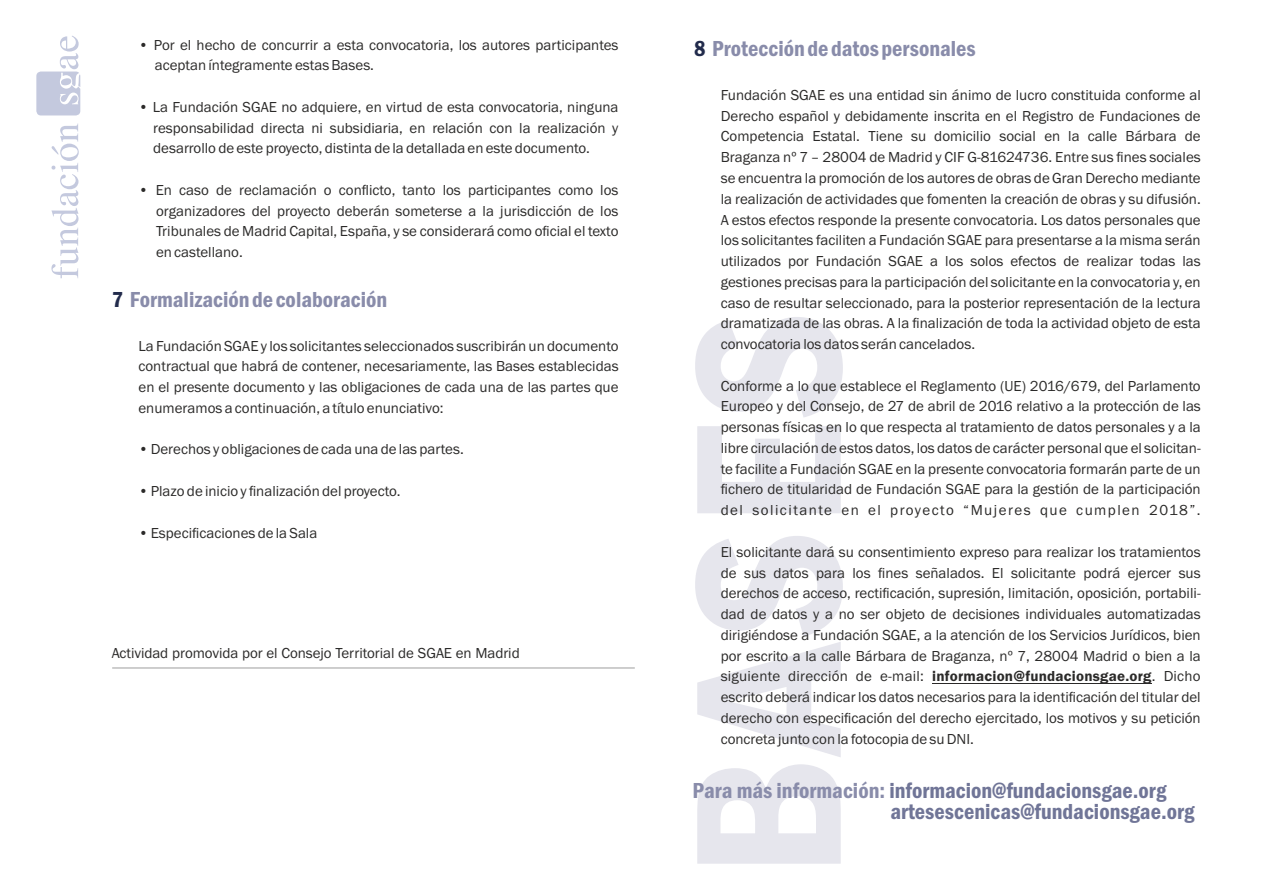
<style>
.page{position:relative;width:1263px;height:893px;background:#fff}
.page>*{position:absolute;margin:0;border:0;box-sizing:border-box;transform-origin:0 0}
.t1{font:600 condensed 22.5px/21.3px "Franklin Gothic";color:#707597}
.t2{font:600 condensed 22.5px "Franklin Gothic";color:#898caa}
.t3{font:15px/20.7px "Franklin Gothic";color:#2b2a29;text-align:justify}
.s1{color:#222b4c}
.s2{font-weight:600}
.s3{color:#898caa}
</style>
<div class="page">
<svg style="left:695px;top:317px;width:148px;height:547px;fill:#e6e6ed"></svg>
<svg style="left:36px;top:36px;width:44px;height:79px"></svg>
<svg style="left:51px;top:123px;width:28px;height:155px"></svg>
<hr style="left:112px;top:668px;width:523px;height:1px;background:#9d9e9e">
<hr style="left:932px;top:683px;width:220px;height:1px;background:#2b2a29">
<p class="t3" style="left:155px;top:35px;width:465px;text-indent:-16px">• Por el hecho de concurrir a esta convocatoria, los autores participantes aceptan íntegramente estas Bases.</p>
<p class="t3" style="left:153px;top:98px;width:467px;text-indent:-15px">• La Fundación SGAE no adquiere, en virtud de esta convocatoria, ninguna responsabilidad directa ni subsidiaria, en relación con la realización y desarrollo de este proyecto, distinta de la detallada en este documento.</p>
<p class="t3" style="left:156px;top:181px;width:464px;text-indent:-17px">• En caso de reclamación o conflicto, tanto los participantes como los organizadores del proyecto deberán someterse a la jurisdicción de los Tribunales de Madrid Capital, España, y se considerará como oficial el texto en castellano.</p>
<h1 class="t2" style="left:112px;top:291px;width:277px"><span class="s1">7</span> Formalización de colaboración</h1>
<p class="t3" style="left:138px;top:336px;width:482px">La Fundación SGAE y los solicitantes seleccionados suscribirán un documento contractual que habrá de contener, necesariamente, las Bases establecidas en el presente documento y las obligaciones de cada una de las partes que enumeramos a continuación, a título enunciativo:</p>
<p class="t3" style="left:138px;top:440px;width:327px">• Derechos y obligaciones de cada una de las partes.</p>
<p class="t3" style="left:138px;top:482px;width:264px">• Plazo de inicio y finalización del proyecto.</p>
<p class="t3" style="left:138px;top:523px;width:180px">• Especificaciones de la Sala</p>
<p class="t3" style="left:112px;top:644px;width:409px">Actividad promovida por el Consejo Territorial de SGAE en Madrid</p>
<h1 class="t2" style="left:694px;top:41px;width:283px"><span class="s1">8</span> Protección de datos personales</h1>
<p class="t3" style="left:721px;top:86px;width:481px">Fundación SGAE es una entidad sin ánimo de lucro constituida conforme al Derecho español y debidamente inscrita en el Registro de Fundaciones de Competencia Estatal. Tiene su domicilio social en la calle Bárbara de Braganza nº 7 – 28004 de Madrid y CIF G-81624736. Entre sus fines sociales se encuentra la promoción de los autores de obras de Gran Derecho mediante la realización de actividades que fomenten la creación de obras y su difusión.<br>A estos efectos responde la presente convocatoria. Los datos personales que los solicitantes faciliten a Fundación SGAE para presentarse a la misma serán utilizados por Fundación SGAE a los solos efectos de realizar todas las gestiones precisas para la participación del solicitante en la convocatoria y, en caso de resultar seleccionado, para la posterior representación de la lectura dramatizada de las obras. A la finalización de toda la actividad objeto de esta convocatoria los datos serán cancelados.</p>
<p class="t3" style="left:721px;top:376px;width:482px">Conforme a lo que establece el Reglamento (UE) 2016/679, del Parlamento Europeo y del Consejo, de 27 de abril de 2016 relativo a la protección de las personas físicas en lo que respecta al tratamiento de datos personales y a la libre circulación de estos datos, los datos de carácter personal que el solicitan&shy;te facilite a Fundación SGAE en la presente convocatoria formarán parte de un fichero de titularidad de Fundación SGAE para la gestión de la participación del solicitante en el proyecto “Mujeres que cumplen 2018”.</p>
<p class="t3" style="left:721px;top:543px;width:481px">El solicitante dará su consentimiento expreso para realizar los tratamientos de sus datos para los fines señalados. El solicitante podrá ejercer sus derechos de acceso, rectificación, supresión, limitación, oposición, portabili&shy;dad de datos y a no ser objeto de decisiones individuales automatizadas dirigiéndose a Fundación SGAE, a la atención de los Servicios Jurídicos, bien por escrito a la calle Bárbara de Braganza, nº 7, 28004 Madrid o bien a la siguiente dirección de e-mail: <span class="s2">informacion@fundacionsgae.org</span>. Dicho escrito deberá indicar los datos necesarios para la identificación del titular del derecho con especificación del derecho ejercitado, los motivos y su petición concreta junto con la fotocopia de su DNI.</p>
<h1 class="t1" style="left:890px;top:781px;width:306px;text-indent:-198px"><span class="s3">Para más información:</span> informacion@fundacionsgae.org artesescenicas@fundacionsgae.org</h1>
</div>
